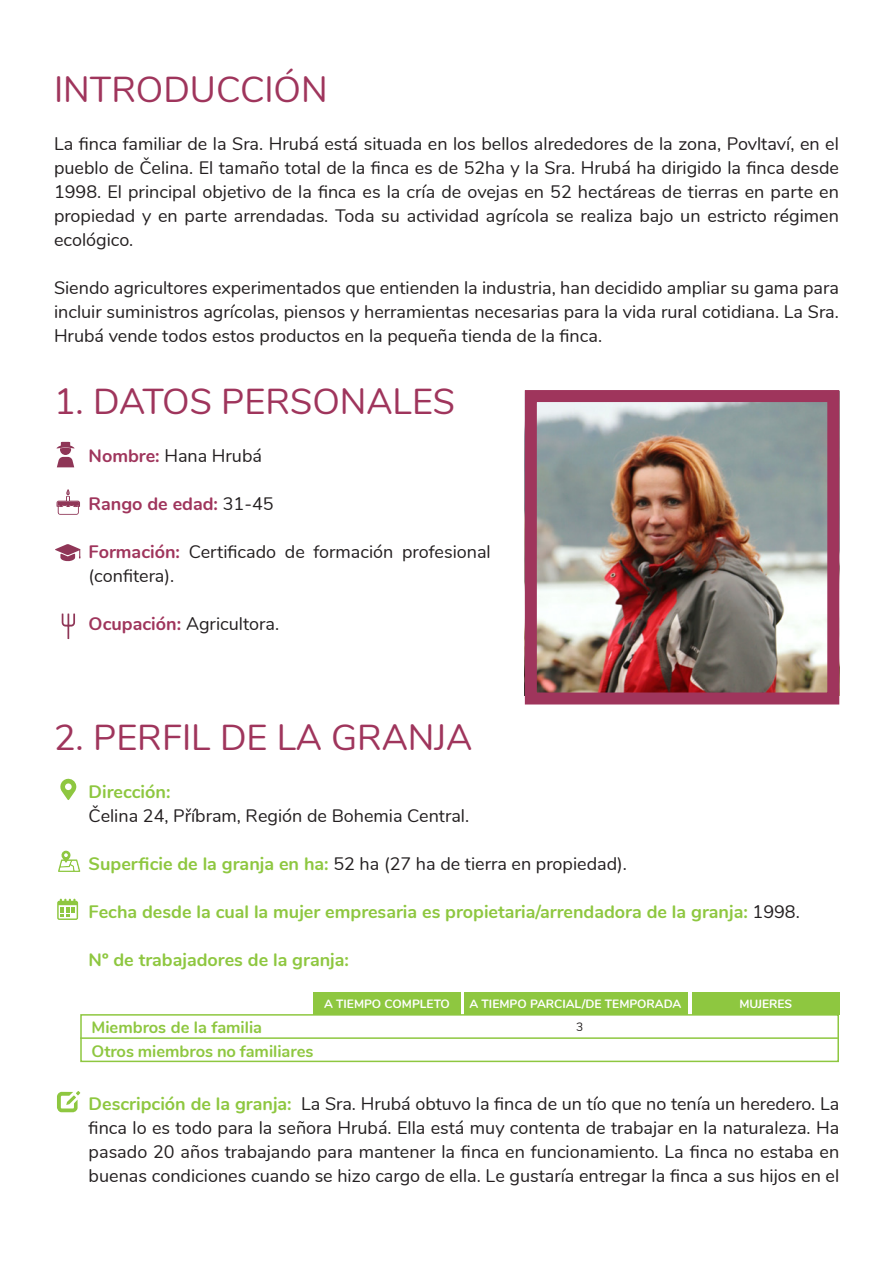
<style>
.page{position:relative;width:893px;height:1263px;background:#fff}
.page>*{position:absolute;margin:0;border:0;box-sizing:border-box;transform-origin:0 0}
.t1{font:36px "Nunito";color:#9f355c}
.t2{font:18px/24px "Nunito";color:#231f20;text-align:justify}
.t3{font:700 18px "Nunito";color:#8ec740}
.t4{font:700 18px "Nunito";color:#9f355c}
.t5{font:700 16.5px "Nunito";color:#8ec740}
.t6{font:700 12px "Nunito";color:#fff}
.t7{font:12px "Nunito";color:#231f20}
.s1{font-weight:700;color:#9f355c}
.s2{font-weight:400;color:#231f20}
.s3{font-weight:700;color:#8ec740}
</style>
<div class="page">
<img style="left:538px;top:403px;width:288px;height:288px">
<div style="left:525px;top:390px;width:314px;height:314px;border:12px solid #9f355c"></div>
<svg style="left:57px;top:442px;width:18px;height:25px"></svg>
<svg style="left:57px;top:489px;width:23px;height:26px"></svg>
<svg style="left:55px;top:544px;width:26px;height:17px"></svg>
<svg style="left:62px;top:613px;width:13px;height:26px"></svg>
<svg style="left:60px;top:778px;width:16px;height:22px"></svg>
<svg style="left:58px;top:850px;width:22px;height:22px"></svg>
<svg style="left:57px;top:898px;width:21px;height:22px"></svg>
<div style="left:313px;top:992px;width:147px;height:22px;background:#8ec740"></div>
<div style="left:692px;top:992px;width:147px;height:22px;background:#8ec740"></div>
<div style="left:465px;top:992px;width:223px;height:22px;background:#8ec740"></div>
<div style="left:80px;top:1014px;width:759px;height:48px;border:2px solid #8ec740"></div>
<hr style="left:80px;top:1037px;width:758px;height:2px;background:#8ec740">
<svg style="left:57px;top:1091px;width:23px;height:21px"></svg>
<p class="t1" style="left:54px;top:63px;width:275px">INTRODUCCIÓN</p>
<p class="t2" style="left:54px;top:131px;width:786px">La finca familiar de la Sra. Hrubá está situada en los bellos alrededores de la zona, Povltaví, en el pueblo de Čelina. El tamaño total de la finca es de 52ha y la Sra. Hrubá ha dirigido la finca desde 1998. El principal objetivo de la finca es la cría de ovejas en 52 hectáreas de tierras en parte en propiedad y en parte arrendadas. Toda su actividad agrícola se realiza bajo un estricto régimen ecológico.</p>
<p class="t2" style="left:54px;top:275px;width:786px">Siendo agricultores experimentados que entienden la industria, han decidido ampliar su gama para incluir suministros agrícolas, piensos y herramientas necesarias para la vida rural cotidiana. La Sra.<br>Hrubá vende todos estos productos en la pequeña tienda de la finca.</p>
<p class="t1" style="left:54px;top:375px;width:402px">1. DATOS PERSONALES</p>
<p class="t2" style="left:89px;top:443px;width:175px"><span class="s1">Nombre:</span> Hana Hrubá</p>
<p class="t4" style="left:89px;top:490px;width:186px">Rango de edad: <span class="s2">31-45</span></p>
<p class="t2" style="left:89px;top:539px;width:404px"><span class="s1">Formación:</span> Certificado de formación profesional (confitera).</p>
<p class="t2" style="left:89px;top:611px;width:192px"><span class="s1">Ocupación:</span> Agricultora.</p>
<p class="t1" style="left:54px;top:711px;width:420px">2. PERFIL DE LA GRANJA</p>
<p class="t3" style="left:89px;top:778px;width:83px">Dirección:</p>
<p class="t2" style="left:89px;top:803px;width:382px">Čelina 24, Příbram, Región de Bohemia Central.</p>
<p class="t2" style="left:89px;top:851px;width:540px"><span class="s3">Superficie de la granja en ha:</span> 52 ha (27 ha de tierra en propiedad).</p>
<p class="t3" style="left:89px;top:898px;width:713px">Fecha desde la cual la mujer empresaria es propietaria/arrendadora de la granja: <span class="s2">1998.</span></p>
<p class="t3" style="left:89px;top:946px;width:262px">Nº de trabajadores de la granja:</p>
<p class="t6" style="left:324px;top:995px;width:127px">A TIEMPO COMPLETO</p>
<p class="t6" style="left:469px;top:995px;width:214px">A TIEMPO PARCIAL/DE TEMPORADA</p>
<p class="t6" style="left:739px;top:995px;width:54px">MUJERES</p>
<p class="t5" style="left:92px;top:1015px;width:172px">Miembros de la familia</p>
<p class="t7" style="left:576px;top:1017px;width:9px">3</p>
<p class="t5" style="left:92px;top:1039px;width:223px">Otros miembros no familiares</p>
<p class="t2" style="left:89px;top:1091px;width:752px"><span class="s3">Descripción de la granja:</span> La Sra. Hrubá obtuvo la finca de un tío que no tenía un heredero. La finca lo es todo para la señora Hrubá. Ella está muy contenta de trabajar en la naturaleza. Ha pasado 20 años trabajando para mantener la finca en funcionamiento. La finca no estaba en buenas condiciones cuando se hizo cargo de ella. Le gustaría entregar la finca a sus hijos en el</p>
</div>
